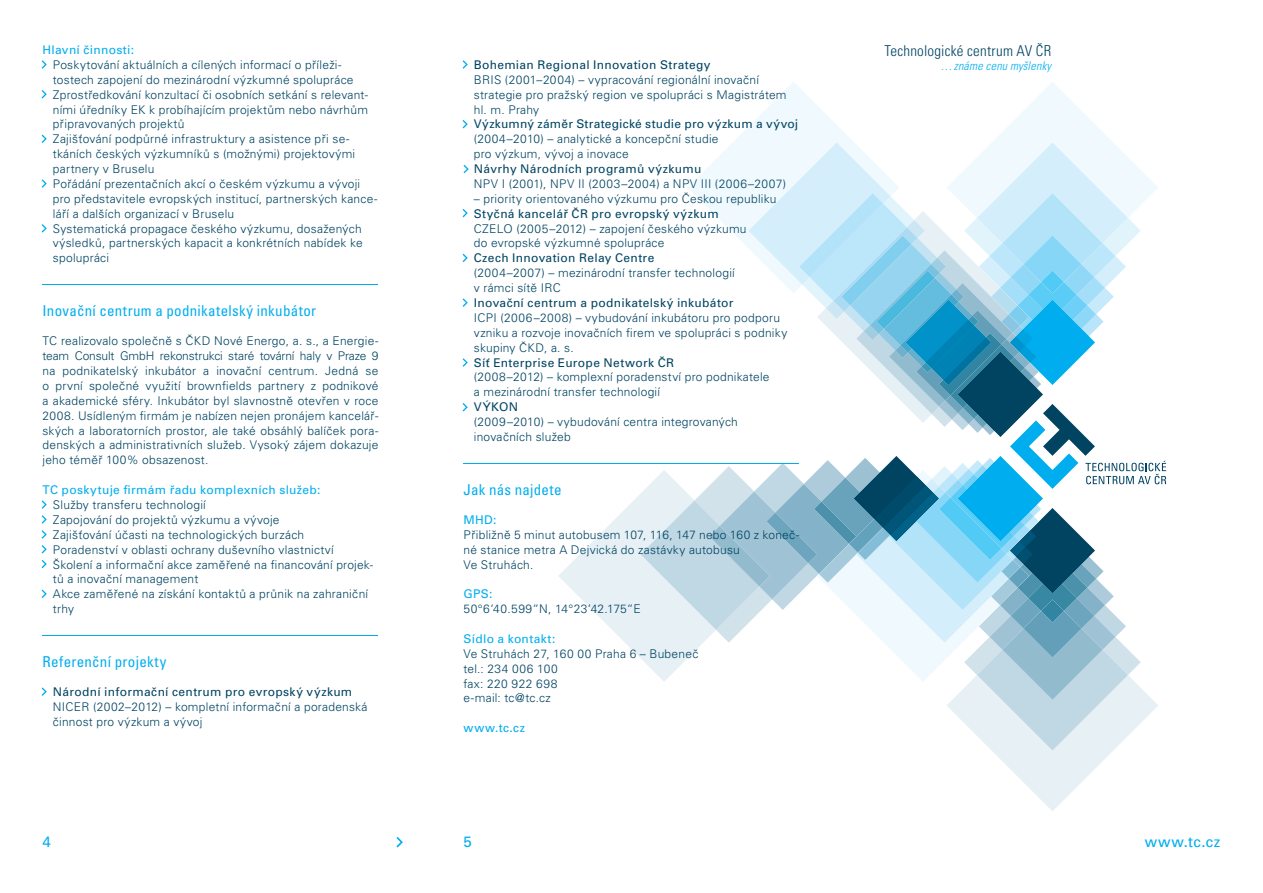
<style>
.page{position:relative;width:1263px;height:893px;background:#fff}
.page>*{position:absolute;margin:0;border:0;box-sizing:border-box;transform-origin:0 0}
.t1{font:condensed 15px "Univers CE";letter-spacing:.02em;color:#00aeef}
.t2{font:300 condensed 15px "Univers CE";letter-spacing:.015em;color:#004462}
.t3{font:15px "Univers CE";letter-spacing:.045em;color:#00aeef}
.t4{font:300 12px/14.9px "Univers CE";letter-spacing:.02em;color:#004462}
.t5{font:12px "Univers CE";letter-spacing:.025em;color:#004462}
.t6{font:12px "Univers CE";letter-spacing:.025em;color:#00aeef}
.t7{font:italic 300 condensed 12px "Univers CE";letter-spacing:.02em;color:#00aeef}
</style>
<div class="page">
<svg style="left:559px;top:82px;width:607px;height:729px"></svg>
<hr style="left:43px;top:284px;width:335px;height:1px;background:#00aeef">
<hr style="left:43px;top:635px;width:335px;height:1px;background:#00aeef">
<hr style="left:463px;top:463px;width:336px;height:1px;background:#00aeef">
<svg style="left:42px;top:60px;width:5px;height:9px"></svg>
<svg style="left:42px;top:90px;width:5px;height:8px"></svg>
<svg style="left:42px;top:135px;width:5px;height:8px"></svg>
<svg style="left:42px;top:179px;width:5px;height:9px"></svg>
<svg style="left:42px;top:224px;width:5px;height:9px"></svg>
<svg style="left:42px;top:500px;width:5px;height:9px"></svg>
<svg style="left:42px;top:515px;width:5px;height:9px"></svg>
<svg style="left:42px;top:530px;width:5px;height:9px"></svg>
<svg style="left:42px;top:545px;width:5px;height:8px"></svg>
<svg style="left:42px;top:560px;width:5px;height:8px"></svg>
<svg style="left:42px;top:590px;width:5px;height:8px"></svg>
<svg style="left:42px;top:687px;width:5px;height:9px"></svg>
<svg style="left:463px;top:60px;width:5px;height:9px"></svg>
<svg style="left:463px;top:120px;width:5px;height:8px"></svg>
<svg style="left:463px;top:165px;width:6px;height:8px"></svg>
<svg style="left:463px;top:403px;width:5px;height:8px"></svg>
<svg style="left:463px;top:209px;width:5px;height:8px"></svg>
<svg style="left:463px;top:254px;width:5px;height:8px"></svg>
<svg style="left:463px;top:298px;width:5px;height:9px"></svg>
<svg style="left:463px;top:358px;width:5px;height:9px"></svg>
<svg style="left:396px;top:837px;width:7px;height:10px"></svg>
<p class="t6" style="left:43px;top:45px;width:93px">Hlavní činnosti:</p>
<p class="t4" style="left:53px;top:58px;width:326px">Poskytování aktuálních a cílených informací o příleži&shy;tostech zapojení do mezinárodní výzkumné spolupráce Zprostředkování konzultací či osobních setkání s relevant&shy;ními úředníky EK k probíhajícím projektům nebo návrhům připravovaných projektů<br>Zajišťování podpůrné infrastruktury a asistence při se&shy;tkáních českých výzkumníků s (možnými) projektovými partnery v Bruselu<br>Pořádání prezentačních akcí o českém výzkumu a vývoji pro představitele evropských institucí, partnerských kance&shy;láří a dalších organizací v Bruselu<br>Systematická propagace českého výzkumu, dosažených výsledků, partnerských kapacit a konkrétních nabídek ke spolupráci</p>
<p class="t1" style="left:43px;top:305px;width:275px">Inovační centrum a podnikatelský inkubátor</p>
<p class="t4" style="left:43px;top:334px;width:337px;text-align:justify">TC realizovalo společně s ČKD Nové Energo, a. s., a Energie&shy;team Consult GmbH rekonstrukci staré tovární haly v Praze 9 na podnikatelský inkubátor a inovační centrum. Jedná se o první společné využití brownfields partnery z podnikové a akademické sféry. Inkubátor byl slavnostně otevřen v roce 2008. Usídleným firmám je nabízen nejen pronájem kancelář&shy;ských a laboratorních prostor, ale také obsáhlý balíček pora&shy;denských a administrativních služeb. Vysoký zájem dokazuje jeho téměř 100% obsazenost.</p>
<p class="t6" style="left:43px;top:485px;width:279px">TC poskytuje firmám řadu komplexních služeb:</p>
<p class="t4" style="left:53px;top:498px;width:322px">Služby transferu technologií<br>Zapojování do projektů výzkumu a vývoje<br>Zajišťování účasti na technologických burzách<br>Poradenství v oblasti ochrany duševního vlastnictví Školení a informační akce zaměřené na financování projek&shy;tů a inovační management<br>Akce zaměřené na získání kontaktů a průnik na zahraniční trhy</p>
<p class="t1" style="left:43px;top:656px;width:125px">Referenční projekty</p>
<p class="t5" style="left:53px;top:687px;width:301px">Národní informační centrum pro evropský výzkum</p>
<p class="t4" style="left:53px;top:700px;width:316px">NICER (2002–2012) – kompletní informační a poradenská činnost pro výzkum a vývoj</p>
<p class="t5" style="left:474px;top:60px;width:238px">Bohemian Regional Innovation Strategy</p>
<p class="t4" style="left:474px;top:73px;width:314px">BRIS (2001–2004) – vypracování regionální inovační strategie pro pražský region ve spolupráci s Magistrátem hl. m. Prahy</p>
<p class="t5" style="left:474px;top:119px;width:326px">Výzkumný záměr Strategické studie pro výzkum a vývoj</p>
<p class="t4" style="left:474px;top:132px;width:246px">(2004–2010) – analytické a koncepční studie pro výzkum, vývoj a inovace</p>
<p class="t5" style="left:474px;top:164px;width:229px">Návrhy Národních programů výzkumu</p>
<p class="t4" style="left:474px;top:177px;width:314px">NPV I (2001), NPV II (2003–2004) a NPV III (2006–2007)</p>
<p class="t4" style="left:474px;top:192px;width:304px">– priority orientovaného výzkumu pro Českou republiku</p>
<p class="t5" style="left:474px;top:209px;width:246px">Styčná kancelář ČR pro evropský výzkum</p>
<p class="t4" style="left:474px;top:222px;width:274px">CZELO (2005–2012) – zapojení českého výzkumu do evropské výzkumné spolupráce</p>
<p class="t5" style="left:474px;top:253px;width:182px">Czech Innovation Relay Centre</p>
<p class="t4" style="left:474px;top:266px;width:262px">(2004–2007) – mezinárodní transfer technologií v rámci sítě IRC</p>
<p class="t5" style="left:474px;top:298px;width:261px">Inovační centrum a podnikatelský inkubátor</p>
<p class="t4" style="left:474px;top:311px;width:315px">ICPI (2006–2008) – vybudování inkubátoru pro podporu vzniku a rozvoje inovačních firem ve spolupráci s podniky skupiny ČKD, a. s.</p>
<p class="t5" style="left:474px;top:358px;width:202px">Síť Enterprise Europe Network ČR</p>
<p class="t4" style="left:474px;top:371px;width:297px">(2008–2012) – komplexní poradenství pro podnikatele a mezinárodní transfer technologií</p>
<p class="t5" style="left:474px;top:402px;width:46px">VÝKON</p>
<p class="t4" style="left:474px;top:415px;width:266px">(2009–2010) – vybudování centra integrovaných inovačních služeb</p>
<p class="t1" style="left:463px;top:484px;width:99px">Jak nás najdete</p>
<p class="t6" style="left:463px;top:515px;width:34px">MHD:</p>
<p class="t4" style="left:463px;top:528px;width:337px">Přibližně 5 minut autobusem 107, 116, 147 nebo 160 z koneč&shy;né stanice metra A Dejvická do zastávky autobusu<br>Ve Struhách.</p>
<p class="t6" style="left:463px;top:589px;width:30px">GPS:</p>
<p class="t4" style="left:463px;top:602px;width:179px">50°6‘40.599“N, 14°23‘42.175“E</p>
<p class="t6" style="left:463px;top:634px;width:93px">Sídlo a kontakt:</p>
<p class="t4" style="left:463px;top:647px;width:236px">Ve Struhách 27, 160 00 Praha 6 – Bubeneč tel.: 234 006 100<br>fax: 220 922 698<br>e-mail: tc@tc.cz</p>
<p class="t6" style="left:463px;top:723px;width:63px">www.tc.cz</p>
<p class="t2" style="left:884px;top:45px;width:168px">Technologické centrum AV ČR</p>
<p class="t7" style="left:941px;top:61px;width:112px">… známe cenu myšlenky</p>
<p class="t3" style="left:43px;top:836px;width:10px">4</p>
<p class="t3" style="left:463px;top:836px;width:10px">5</p>
<p class="t3" style="left:1145px;top:836px;width:77px">www.tc.cz</p>
</div>
